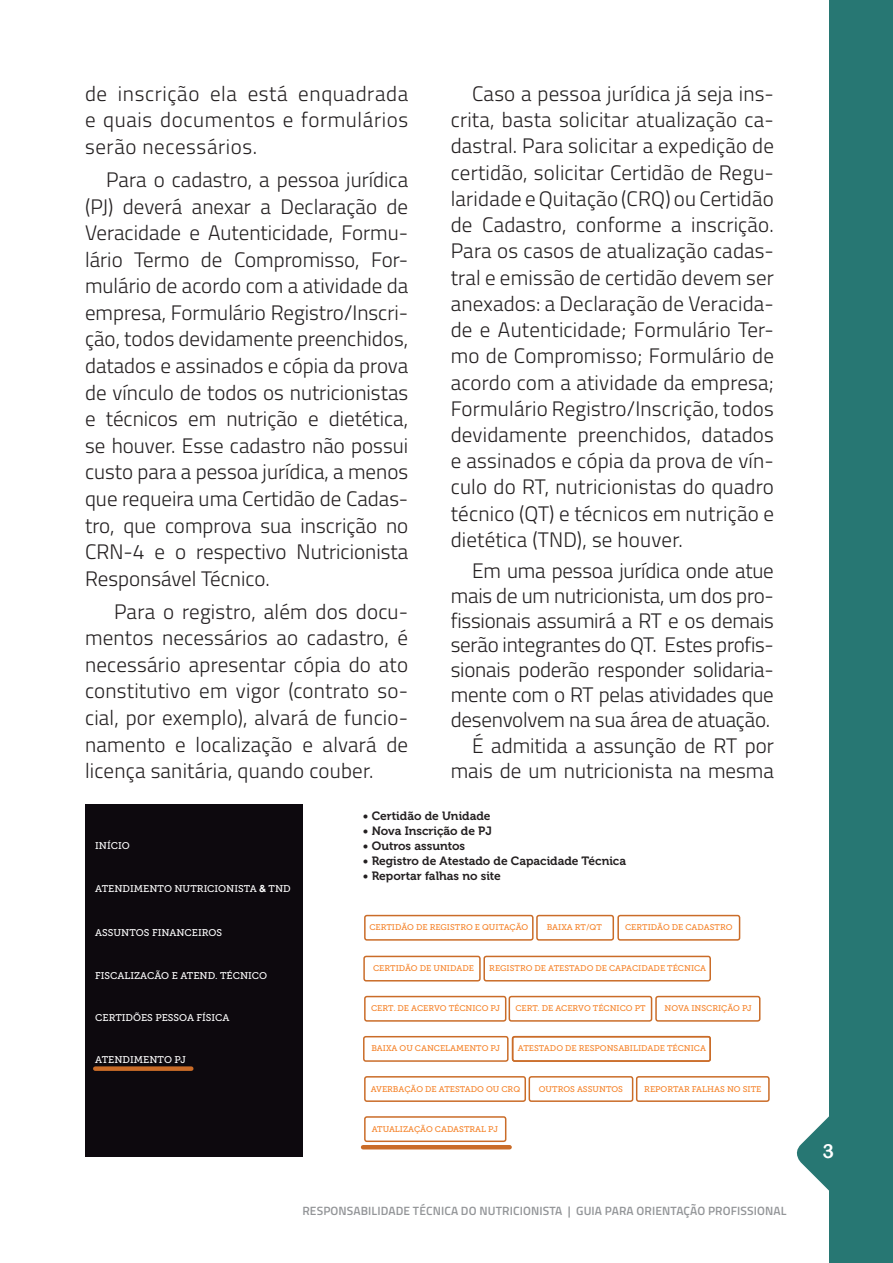
<style>
.page{position:relative;width:893px;height:1263px;background:#fff}
.page>*{position:absolute;margin:0;border:0;box-sizing:border-box;transform-origin:0 0}
._02_texto_geral{font:300 21px/26.5px "Titillium";color:#231f20;text-align:justify}
._00_rodape_no{font:19.5px "Arial Rounded MT Bold";color:#fff}
.t1{font:12px "Museo 700";color:#231f20}
.t2{font:600 12px "Titillium";letter-spacing:.01em;color:#939598}
.t3{font:9.75px "Museo Slab 500";color:#fff}
.t4{font:8.25px "Museo Slab 500";color:#f58229}
.s1{font-family:"Arial";font-weight:700}
</style>
<div class="page">
<div style="left:829px;top:0;width:64px;height:1263px;background:#277773"></div>
<svg style="left:796px;top:1116px;width:33px;height:75px"></svg>
<div style="left:85px;top:804px;width:218px;height:353px;background:#0d090e"></div>
<div style="left:95px;top:1066px;width:96px;height:5px;background:#ca6c28"></div>
<hr style="left:363px;top:1145px;width:147px;height:4px;background:#ca6c28">
<div style="left:364px;top:915px;width:170px;height:26px;border:2px solid #ca6c28;border-radius:2px"></div>
<div style="left:363px;top:956px;width:118px;height:25px;border:2px solid #ca6c28;border-radius:2px"></div>
<div style="left:364px;top:996px;width:142px;height:26px;border:2px solid #ca6c28;border-radius:2px"></div>
<div style="left:363px;top:1036px;width:146px;height:26px;border:2px solid #ca6c28;border-radius:2px"></div>
<div style="left:364px;top:1076px;width:162px;height:26px;border:2px solid #ca6c28;border-radius:2px"></div>
<div style="left:364px;top:1116px;width:142px;height:26px;border:2px solid #ca6c28;border-radius:2px"></div>
<div style="left:536px;top:915px;width:78px;height:26px;border:2px solid #ca6c28;border-radius:2px"></div>
<div style="left:617px;top:915px;width:123px;height:26px;border:2px solid #ca6c28;border-radius:2px"></div>
<div style="left:483px;top:956px;width:228px;height:25px;border:2px solid #ca6c28;border-radius:2px"></div>
<div style="left:509px;top:996px;width:143px;height:26px;border:2px solid #ca6c28;border-radius:2px"></div>
<div style="left:655px;top:996px;width:105px;height:26px;border:2px solid #ca6c28;border-radius:2px"></div>
<div style="left:512px;top:1036px;width:199px;height:26px;border:2px solid #ca6c28;border-radius:2px"></div>
<div style="left:529px;top:1076px;width:104px;height:26px;border:2px solid #ca6c28;border-radius:2px"></div>
<div style="left:636px;top:1076px;width:134px;height:26px;border:2px solid #ca6c28;border-radius:2px"></div>
<p class="_02_texto_geral" style="left:85px;top:79px;width:325px">de inscrição ela está enquadrada e quais documentos e formulários serão necessários.</p>
<p class="_02_texto_geral" style="left:85px;top:165px;width:325px;text-indent:21px">Para o cadastro, a pessoa jurídica (PJ) deverá anexar a Declaração de Veracidade e Autenticidade, Formu&shy;lário Termo de Compromisso, For&shy;mulário de acordo com a atividade da empresa, Formulário Registro/Inscri&shy;ção, todos devidamente preenchidos, datados e assinados e cópia da prova de vínculo de todos os nutricionistas e técnicos em nutrição e dietética, se houver. Esse cadastro não possui custo para a pessoa jurídica, a menos que requeira uma Certidão de Cadas&shy;tro, que comprova sua inscrição no CRN-4 e o respectivo Nutricionista Responsável Técnico.</p>
<p class="_02_texto_geral" style="left:85px;top:597px;width:325px;text-indent:29px">Para o registro, além dos docu&shy;mentos necessários ao cadastro, é necessário apresentar cópia do ato constitutivo em vigor (contrato so&shy;cial, por exemplo), alvará de funcio&shy;namento e localização e alvará de licença sanitária, quando couber.</p>
<p class="_02_texto_geral" style="left:451px;top:79px;width:325px;text-indent:21px">Caso a pessoa jurídica já seja ins&shy;crita, basta solicitar atualização ca&shy;dastral. Para solicitar a expedição de certidão, solicitar Certidão de Regu&shy;laridade e Quitação (CRQ) ou Certidão de Cadastro, conforme a inscrição.<br>Para os casos de atualização cadas&shy;tral e emissão de certidão devem ser anexados: a Declaração de Veracida&shy;de e Autenticidade; Formulário Ter&shy;mo de Compromisso; Formulário de acordo com a atividade da empresa; Formulário Registro/Inscrição, todos devidamente preenchidos, datados e assinados e cópia da prova de vín&shy;culo do RT, nutricionistas do quadro técnico (QT) e técnicos em nutrição e dietética (TND), se houver.</p>
<p class="_02_texto_geral" style="left:451px;top:557px;width:325px;line-height:24.8px;text-indent:21px">Em uma pessoa jurídica onde atue mais de um nutricionista, um dos pro&shy;fissionais assumirá a RT e os demais serão integrantes do QT. Estes profis&shy;sionais poderão responder solidaria&shy;mente com o RT pelas atividades que desenvolvem na sua área de atuação.</p>
<p class="_02_texto_geral" style="left:451px;top:733px;width:325px;line-height:24.8px;text-align:right">É admitida a assunção de RT por mais de um nutricionista na mesma</p>
<p class="t3" style="left:95px;top:840px;width:36px">INÍCIO</p>
<p class="t3" style="left:95px;top:884px;width:197px">ATENDIMENTO NUTRICIONISTA <span class="s1">&amp;</span> TND</p>
<p class="t3" style="left:95px;top:927px;width:128px">ASSUNTOS FINANCEIROS</p>
<p class="t3" style="left:95px;top:970px;width:173px">FISCALIZACÃO E ATEND. TÉCNICO</p>
<p class="t3" style="left:95px;top:1012px;width:136px">CERTIDÕES PESSOA FÍSICA</p>
<p class="t3" style="left:95px;top:1054px;width:92px">ATENDIMENTO PJ</p>
<p class="t1" style="left:363px;top:809px;width:129px">• Certidão de Unidade</p>
<p class="t1" style="left:363px;top:824px;width:130px">• Nova Inscrição de PJ</p>
<p class="t1" style="left:363px;top:839px;width:104px">• Outros assuntos</p>
<p class="t1" style="left:363px;top:854px;width:265px">• Registro de Atestado de Capacidade Técnica</p>
<p class="t1" style="left:363px;top:869px;width:140px">• Reportar falhas no site</p>
<p class="t4" style="left:369px;top:923px;width:160px">CERTIDÃO DE REGISTRO E QUITAÇÃO</p>
<p class="t4" style="left:373px;top:964px;width:102px">CERTIDÃO DE UNIDADE</p>
<p class="t4" style="left:371px;top:1004px;width:130px">CERT. DE ACERVO TÉCNICO PJ</p>
<p class="t4" style="left:371px;top:1044px;width:130px">BAIXA OU CANCELAMENTO PJ</p>
<p class="t4" style="left:371px;top:1084px;width:151px">AVERBAÇÃO DE ATESTADO OU CRQ</p>
<p class="t4" style="left:372px;top:1124px;width:128px">ATUALIZAÇÃO CADASTRAL PJ</p>
<p class="t4" style="left:547px;top:923px;width:57px">BAIXA RT/QT</p>
<p class="t4" style="left:625px;top:923px;width:109px">CERTIDÃO DE CADASTRO</p>
<p class="t4" style="left:489px;top:964px;width:218px">REGISTRO DE ATESTADO DE CAPACIDADE TÉCNICA</p>
<p class="t4" style="left:515px;top:1004px;width:132px">CERT. DE ACERVO TÉCNICO PT</p>
<p class="t4" style="left:664px;top:1004px;width:89px">NOVA INSCRIÇÃO PJ</p>
<p class="t4" style="left:518px;top:1044px;width:190px">ATESTADO DE RESPONSABILIDADE TÉCNICA</p>
<p class="t4" style="left:539px;top:1084px;width:86px">OUTROS ASSUNTOS</p>
<p class="t4" style="left:644px;top:1084px;width:119px">REPORTAR FALHAS NO SITE</p>
<p class="t2" style="left:302px;top:1201px;width:486px">RESPONSABILIDADE TÉCNICA DO NUTRICIONISTA | GUIA PARA ORIENTAÇÃO PROFISSIONAL</p>
<p class="_00_rodape_no" style="left:822px;top:1139px;width:13px">3</p>
</div>
